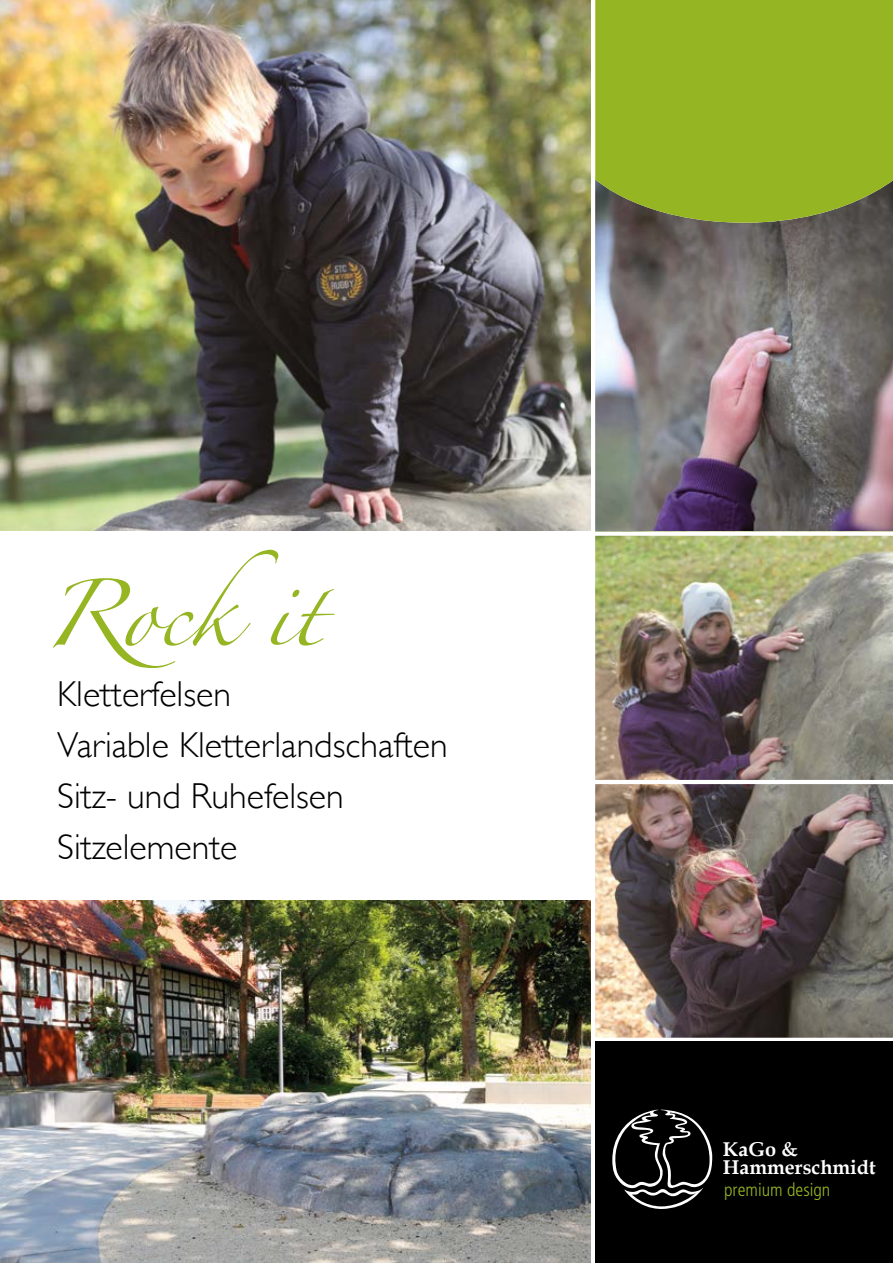
<style>
.page{position:relative;width:893px;height:1263px;background:#fff}
.page>*{position:absolute;margin:0;border:0;box-sizing:border-box;transform-origin:0 0}
.t1{font:60px "Zapfino";color:#96b522}
.t2{font:300 36px/51px "Gill Sans";color:#000}
.t3{font:700 19.95px/18.9px "Book Antiqua";color:#fff}
.t4{font:300 condensed 18.3px "Frutiger LT Std";color:#96b522}
</style>
<div class="page">
<img style="left:0;top:0;width:591px;height:531px">
<img style="left:595px;top:223px;width:298px;height:308px">
<img style="left:595px;top:536px;width:298px;height:502px">
<img style="left:0;top:900px;width:591px;height:363px">
<svg style="left:595px;top:1041px;width:298px;height:1px"></svg>
<hr style="left:591px;top:780px;width:302px;height:4px;background:#fff">
<div style="left:595px;top:0;width:298px;height:223px;background:#96b522"></div>
<div style="left:595px;top:1042px;width:298px;height:221px;background:#000"></div>
<svg style="left:612px;top:1109px;width:100px;height:100px"></svg>
<h1 class="t1" style="left:43px;top:589px;width:280px">Rockit</h1>
<p class="t2" style="left:57px;top:667px;width:392px">Kletterfelsen<br>Variable Kletterlandschaften<br>Sitz- und Ruhefelsen<br>Sitzelemente</p>
<p class="t3" style="left:723px;top:1139px;width:154px">KaGo &amp;<br>Hammerschmidt</p>
<p class="t4" style="left:724px;top:1180px;width:108px">premium design</p>
</div>
